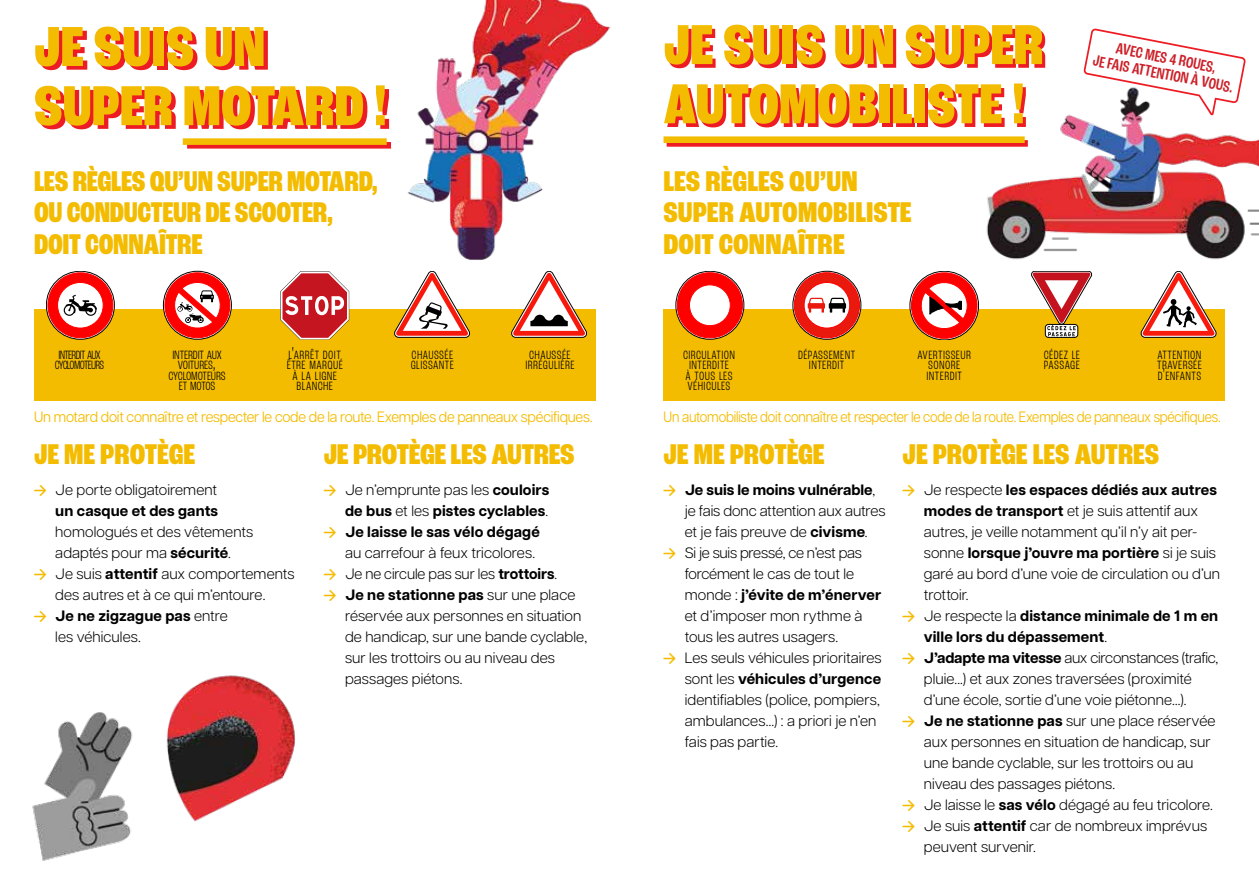
<style>
.page{position:relative;width:1259px;height:893px;background:#fff}
.page>*{position:absolute;margin:0;border:0;box-sizing:border-box;transform-origin:0 0}
.t1{font:800 condensed 59.25px/59.2px "Roc Grotesk";color:#f4bc00}
.t2{font:800 condensed 30px/31.5px "Roc Grotesk";letter-spacing:-.01em;color:#f4bc00}
.t3{font:800 condensed 30px/31.5px "Roc Grotesk";letter-spacing:-.01em;color:#f4bc00;scale:.95 1}
.t4{font:500 condensed 16.35px/16.4px "Roc Grotesk";color:#cc2129;text-align:center}
.t5{font:300 15px/21px "Articulat CF";letter-spacing:.005em;color:#000}
.t6{font:700 15px/21px "Articulat CF";letter-spacing:.01em;color:#000;text-align:justify}
.t7{font:15px "Articulat CF";letter-spacing:-.015em;color:#f4bc00;scale:.89 1}
.t8{font:15px "Articulat CF";letter-spacing:-.015em;color:#f4bc00;scale:.95 1}
.t9{font:300 condensed 12.6px/10.5px "Roc Grotesk";letter-spacing:.03em;color:#000}
.t10{font:300 condensed 12.6px/10.5px "Roc Grotesk";letter-spacing:-.01em;color:#000;text-align:center}
.t11{font:300 condensed 12.6px/10.5px "Roc Grotesk";letter-spacing:-.055em;color:#000}
.s1{font-size:18px}
.s2{font-weight:700}
.s3{font-weight:300}
</style>
<div class="page">
<div style="left:34px;top:309px;width:561px;height:91px;background:#f4bc00"></div>
<div style="left:663px;top:309px;width:562px;height:91px;background:#f4bc00"></div>
<div style="left:666px;top:140px;width:362px;height:7px;background:#ed1c24"></div>
<div style="left:663px;top:136px;width:361px;height:7px;background:#f4bc00"></div>
<div style="left:187px;top:142px;width:204px;height:7px;background:#ed1c24"></div>
<div style="left:183px;top:138px;width:204px;height:7px;background:#f4bc00"></div>
<svg style="left:1083px;top:29px;width:162px;height:50px"></svg>
<svg style="left:163px;top:271px;width:68px;height:68px"></svg>
<div style="left:163px;top:271px;width:68px;height:68px;border:1px solid #000;border-radius:50%"></div>
<div style="left:165px;top:273px;width:65px;height:65px;background:#f00;border-radius:50%"></div>
<div style="left:165px;top:273px;width:65px;height:65px;border:1px solid #f00;border-radius:50%"></div>
<svg style="left:172px;top:280px;width:51px;height:50px"></svg>
<svg style="left:280px;top:271px;width:69px;height:68px"></svg>
<svg style="left:394px;top:272px;width:76px;height:66px"></svg>
<svg style="left:511px;top:272px;width:76px;height:66px"></svg>
<svg style="left:46px;top:271px;width:68px;height:68px"></svg>
<div style="left:46px;top:271px;width:68px;height:68px;border:1px solid #000;border-radius:50%"></div>
<div style="left:48px;top:273px;width:65px;height:65px;background:#f00;border-radius:50%"></div>
<div style="left:48px;top:273px;width:65px;height:65px;border:1px solid #f00;border-radius:50%"></div>
<div style="left:58px;top:282px;width:45px;height:46px;background:#fff;border-radius:50%"></div>
<div style="left:58px;top:282px;width:45px;height:46px;border:1px solid #f00;border-radius:50%"></div>
<svg style="left:64px;top:295px;width:33px;height:21px"></svg>
<svg style="left:793px;top:271px;width:68px;height:68px"></svg>
<div style="left:793px;top:271px;width:68px;height:68px;border:1px solid #000;border-radius:50%"></div>
<div style="left:794px;top:273px;width:65px;height:65px;background:#ea190e;border-radius:50%"></div>
<div style="left:794px;top:273px;width:65px;height:65px;border:1px solid #f00;border-radius:50%"></div>
<div style="left:804px;top:282px;width:45px;height:46px;background:#fff;border-radius:50%"></div>
<div style="left:804px;top:282px;width:45px;height:46px;border:1px solid #f00;border-radius:50%"></div>
<svg style="left:807px;top:298px;width:39px;height:15px"></svg>
<svg style="left:910px;top:271px;width:68px;height:68px"></svg>
<div style="left:910px;top:271px;width:68px;height:68px;border:1px solid #000;border-radius:50%"></div>
<div style="left:911px;top:273px;width:66px;height:65px;background:#f00;border-radius:50%"></div>
<div style="left:911px;top:273px;width:66px;height:65px;border:1px solid #f00;border-radius:50%"></div>
<svg style="left:918px;top:280px;width:52px;height:51px"></svg>
<div style="left:1045px;top:324px;width:33px;height:13px;border:1px solid #000;border-radius:3px"></div>
<svg style="left:1031px;top:271px;width:61px;height:65px"></svg>
<svg style="left:1141px;top:271px;width:75px;height:67px"></svg>
<svg style="left:676px;top:271px;width:68px;height:68px"></svg>
<div style="left:676px;top:271px;width:68px;height:68px;border:1px solid #000;border-radius:50%"></div>
<div style="left:677px;top:273px;width:65px;height:65px;background:#f00;border-radius:50%"></div>
<div style="left:677px;top:273px;width:65px;height:65px;border:1px solid #f00;border-radius:50%"></div>
<div style="left:689px;top:285px;width:41px;height:41px;background:#fff;border-radius:50%"></div>
<div style="left:689px;top:285px;width:41px;height:41px;border:1px solid #f00;border-radius:50%"></div>
<img style="left:407px;top:0;width:204px;height:272px">
<img style="left:966px;top:79px;width:293px;height:181px">
<img style="left:32px;top:675px;width:263px;height:186px">
<h1 class="t1" style="left:663px;top:17px;width:381px">JE SUIS UN SUPER<br>AUTOMOBILISTE !</h1>
<h1 class="t1" style="left:34px;top:19px;width:354px">JE SUIS UN<br>SUPER MOTARD !</h1>
<h2 class="t3" style="left:34px;top:166px;width:364px">LES RÈGLES QU’UN SUPER MOTARD,<br>OU CONDUCTEUR DE SCOOTER,<br>DOIT CONNAÎTRE</h2>
<h2 class="t2" style="left:663px;top:166px;width:250px">LES RÈGLES QU’UN<br>SUPER AUTOMOBILISTE<br>DOIT CONNAÎTRE</h2>
<p class="t4" style="left:1097px;top:36px;width:144px;rotate:11deg">AVEC MES 4 ROUES,<br>JE FAIS ATTENTION À VOUS.</p>
<p class="t11" style="left:55px;top:349px;width:51px">INTERDIT AUX<br>CYCLOMOTEURS</p>
<p class="t10" style="left:169px;top:349px;width:59px">INTERDIT AUX<br>VOITURES<span class="s1">,<br></span>CYCLOMOTEURS<br>ET MOTOS</p>
<p class="t9" style="left:287px;top:349px;width:57px;text-align:center">L<span class="s1">'</span>ARRÊT DOIT<br>ÊTRE MARQUÉ<br>À LA LIGNE<br>BLANCHE</p>
<p class="t9" style="left:411px;top:349px;width:45px">CHAUSSÉE<br>GLISSANTE</p>
<p class="t9" style="left:525px;top:349px;width:50px">CHAUSSÉE<br>IRRÉGULIÈRE</p>
<p class="t9" style="left:683px;top:349px;width:53px">CIRCULATION<br>INTERDITE<br>À TOUS LES<br>VÉHICULES</p>
<p class="t9" style="left:798px;top:349px;width:59px;text-align:center">DÉPASSEMENT<br>INTERDIT</p>
<p class="t9" style="left:917px;top:349px;width:55px;text-align:center">AVERTISSEUR<br>SONORE<br>INTERDIT</p>
<p class="t9" style="left:1043px;top:349px;width:38px">CÉDEZ LE<br>PASSAGE</p>
<p class="t9" style="left:1157px;top:349px;width:46px;text-align:justify">ATTENTION TRAVERSÉE D<span class="s1">'</span>ENFANTS</p>
<p class="t8" style="left:34px;top:405px;width:589px">Un motard doit connaître et respecter le code de la route. Exemples de panneaux spécifiques.</p>
<p class="t7" style="left:663px;top:405px;width:627px">Un automobiliste doit connaître et respecter le code de la route. Exemples de panneaux spécifiques.</p>
<h2 class="t2" style="left:34px;top:439px;width:163px">JE ME PROTÈGE</h2>
<p class="t5" style="left:55px;top:478px;width:163px">Je porte obligatoirement</p>
<p class="t6" style="left:55px;top:500px;width:164px">un casque et des gants</p>
<p class="t5" style="left:55px;top:520px;width:241px">homologués et des vêtements adaptés pour ma <span class="s2">sécurité</span>.<br>Je suis <span class="s2">attentif</span> aux comportements des autres et à ce qui m’entoure.<br><span class="s2">Je ne zigzague pas</span> entre<br>les véhicules.</p>
<h2 class="t2" style="left:324px;top:439px;width:252px">JE PROTÈGE LES AUTRES</h2>
<p class="t6" style="left:345px;top:479px;width:206px"><span class="s3">Je n’emprunte pas les</span> couloirs de bus <span class="s3">et les</span> pistes cyclables<span class="s3">.<br></span>Je laisse le sas vélo dégagé</p>
<p class="t5" style="left:345px;top:541px;width:244px">au carrefour à feux tricolores.<br>Je ne circule pas sur les <span class="s2">trottoirs</span>.<br><span class="s2">Je ne stationne pas</span> sur une place réservée aux personnes en situation de handicap, sur une bande cyclable, sur les trottoirs ou au niveau des passages piétons.</p>
<h2 class="t2" style="left:663px;top:439px;width:163px">JE ME PROTÈGE</h2>
<p class="t5" style="left:685px;top:478px;width:202px"><span class="s2">Je suis le moins vulnérable</span>, je fais donc attention aux autres et je fais preuve de <span class="s2">civisme</span>.<br>Si je suis pressé, ce n’est pas forcément le cas de tout le monde : <span class="s2">j’évite de m’énerver </span>et d’imposer mon rythme à tous les autres usagers.<br>Les seuls véhicules prioritaires sont les <span class="s2">véhicules d’urgence </span>identifiables (police, pompiers, ambulances…) : a priori je n’en fais pas partie.</p>
<h2 class="t2" style="left:902px;top:439px;width:258px">JE PROTÈGE LES AUTRES</h2>
<p class="t5" style="left:924px;top:478px;width:298px">Je respecte <span class="s2">les espaces dédiés aux autres modes de transport</span> et je suis attentif aux autres, je veille notamment qu’il n’y ait per&shy;sonne <span class="s2">lorsque j’ouvre ma portière</span> si je suis garé au bord d’une voie de circulation ou d’un trottoir.<br>Je respecte la <span class="s2">distance minimale de 1 m en ville lors du dépassement</span>.<br><span class="s2">J’adapte ma vitesse</span> aux circonstances (trafic, pluie...) et aux zones traversées (proximité d’une école, sortie d’une voie piétonne…).<br><span class="s2">Je ne stationne pas</span> sur une place réservée aux personnes en situation de handicap, sur une bande cyclable, sur les trottoirs ou au niveau des passages piétons.<br>Je laisse le <span class="s2">sas vélo</span> dégagé au feu tricolore.<br>Je suis <span class="s2">attentif</span> car de nombreux imprévus peuvent survenir.</p>
</div>
